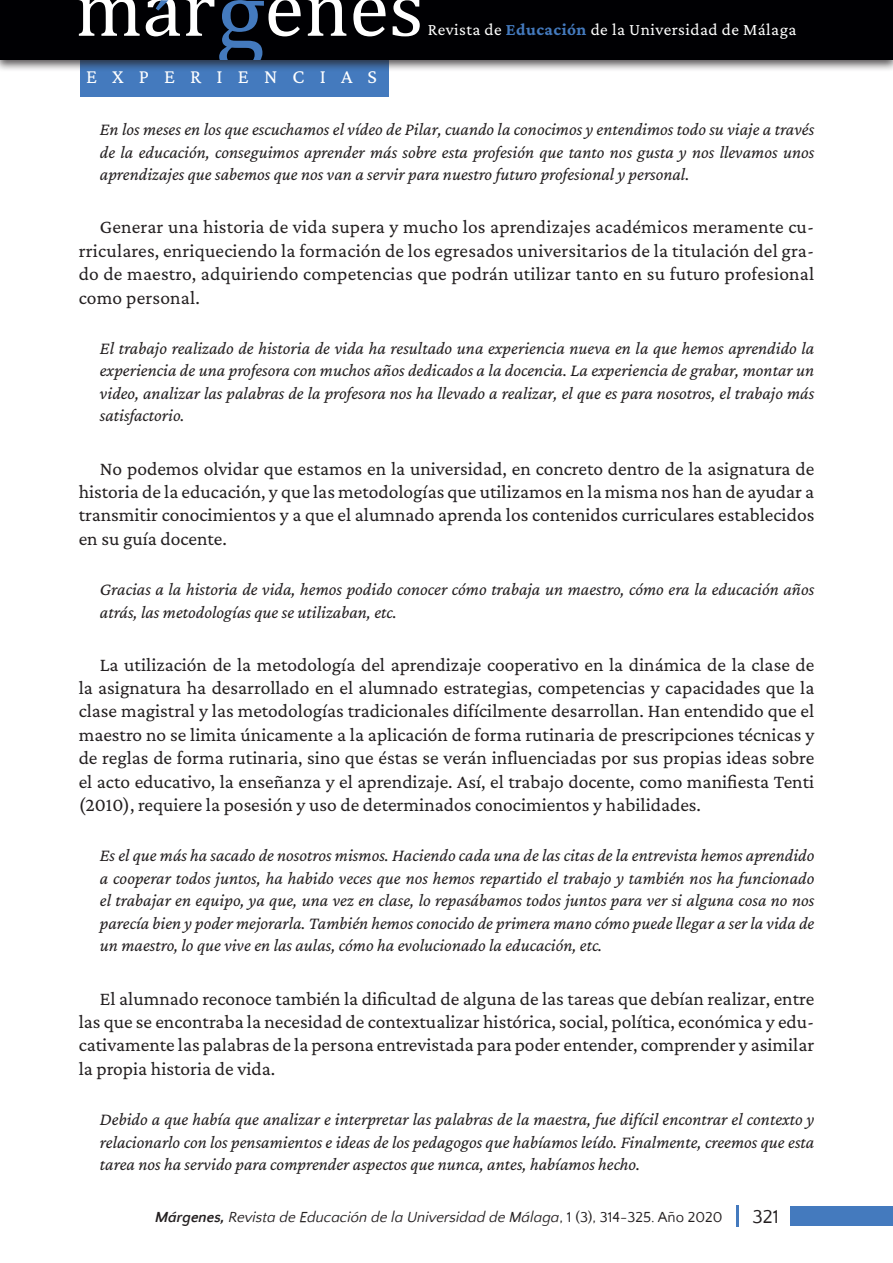
<style>
.page{position:relative;width:893px;height:1263px;background:#fff}
.page>*{position:absolute;margin:0;border:0;box-sizing:border-box;transform-origin:0 0}
.t1{font:20.25px "Crimson Pro";letter-spacing:.75em;color:#fff}
.t2{font:19.5px/23.4px "Crimson Pro";color:#231f20;text-align:justify}
.t3{font:19.5px "Quattrocento Sans";color:#231f20}
.t4{font:italic 18px/22.5px "Crimson Pro";color:#231f20;text-align:justify}
.t5{font:17.25px "Crimson Pro";letter-spacing:.025em;color:#fff}
.t6{font:italic 15px "Quattrocento Sans";color:#231f20}
.s1{font-weight:700;color:#447abe}
.s2{font-weight:700}
.s3{font-style:normal}
</style>
<div class="page">
<div style="left:81px;top:55px;width:308px;height:42px;background:#447abe"></div>
<div style="left:0;top:0;width:893px;height:72px;background:#231f20;opacity:.75"></div>
<div style="left:0;top:0;width:893px;height:60px;background:#000003"></div>
<svg style="left:78px;top:0;width:62px;height:36px"></svg>
<svg style="left:307px;top:0;width:39px;height:36px"></svg>
<svg style="left:353px;top:0;width:33px;height:36px"></svg>
<svg style="left:393px;top:0;width:27px;height:36px"></svg>
<svg style="left:146px;top:0;width:155px;height:59px"></svg>
<hr style="left:736px;top:1205px;width:3px;height:22px;background:#447abe">
<div style="left:791px;top:1206px;width:102px;height:20px;background:#447abe"></div>
<p class="t1" style="left:86px;top:64px;width:292px">EXPERIENCIAS</p>
<p class="t5" style="left:428px;top:18px;width:370px">Revista de <span class="s1">Educación</span> de la Universidad de Málaga</p>
<p class="t4" style="left:100px;top:118px;width:716px">En los meses en los que escuchamos el vídeo de Pilar, cuando la conocimos y entendimos todo su viaje a través de la educación, conseguimos aprender más sobre esta profesión que tanto nos gusta y nos llevamos unos aprendizajes que sabemos que nos van a servir para nuestro futuro profesional y personal.</p>
<p class="t2" style="left:79px;top:215px;width:737px;text-indent:21px">Generar una historia de vida supera y mucho los aprendizajes académicos meramente cu&shy;rriculares, enriqueciendo la formación de los egresados universitarios de la titulación del gra&shy;do de maestro, adquiriendo competencias que podrán utilizar tanto en su futuro profesional como personal.</p>
<p class="t4" style="left:100px;top:336px;width:716px">El trabajo realizado de historia de vida ha resultado una experiencia nueva en la que hemos aprendido la experiencia de una profesora con muchos años dedicados a la docencia. La experiencia de grabar, montar un video, analizar las palabras de la profesora nos ha llevado a realizar, el que es para nosotros, el trabajo más satisfactorio.</p>
<p class="t2" style="left:79px;top:456px;width:737px;text-indent:21px">No podemos olvidar que estamos en la universidad, en concreto dentro de la asignatura de historia de la educación, y que las metodologías que utilizamos en la misma nos han de ayudar a transmitir conocimientos y a que el alumnado aprenda los contenidos curriculares establecidos en su guía docente.</p>
<p class="t4" style="left:100px;top:578px;width:716px">Gracias a la historia de vida, hemos podido conocer cómo trabaja un maestro, cómo era la educación años atrás, las metodologías que se utilizaban, etc.</p>
<p class="t2" style="left:79px;top:652px;width:737px;text-indent:21px">La utilización de la metodología del aprendizaje cooperativo en la dinámica de la clase de la asignatura ha desarrollado en el alumnado estrategias, competencias y capacidades que la clase magistral y las metodologías tradicionales difícilmente desarrollan. Han entendido que el maestro no se limita únicamente a la aplicación de forma rutinaria de prescripciones técnicas y de reglas de forma rutinaria, sino que éstas se verán influenciadas por sus propias ideas sobre el acto educativo, la enseñanza y el aprendizaje. Así, el trabajo docente, como manifiesta Tenti (2010), requiere la posesión y uso de determinados conocimientos y habilidades.</p>
<p class="t4" style="left:100px;top:844px;width:716px">Es el que más ha sacado de nosotros mismos. Haciendo cada una de las citas de la entrevista hemos aprendido a cooperar todos juntos, ha habido veces que nos hemos repartido el trabajo y también nos ha funcionado el trabajar en equipo, ya que, una vez en clase, lo repasábamos todos juntos para ver si alguna cosa no nos parecía bien y poder mejorarla. También hemos conocido de primera mano cómo puede llegar a ser la vida de un maestro, lo que vive en las aulas, cómo ha evolucionado la educación, etc.</p>
<p class="t2" style="left:79px;top:986px;width:737px;text-indent:21px">El alumnado reconoce también la dificultad de alguna de las tareas que debían realizar, entre las que se encontraba la necesidad de contextualizar histórica, social, política, económica y edu&shy;cativamente las palabras de la persona entrevistada para poder entender, comprender y asimilar la propia historia de vida.</p>
<p class="t4" style="left:100px;top:1107px;width:716px">Debido a que había que analizar e interpretar las palabras de la maestra, fue difícil encontrar el contexto y relacionarlo con los pensamientos e ideas de los pedagogos que habíamos leído. Finalmente, creemos que esta tarea nos ha servido para comprender aspectos que nunca, antes, habíamos hecho.</p>
<p class="t6" style="left:155px;top:1209px;width:569px"><span class="s2">Márgenes,</span> Revista de Educación de la Universidad de Málaga<span class="s3">, 1 (3), 314-325. Año 2020</span></p>
<p class="t3" style="left:752px;top:1206px;width:28px">321</p>
</div>
